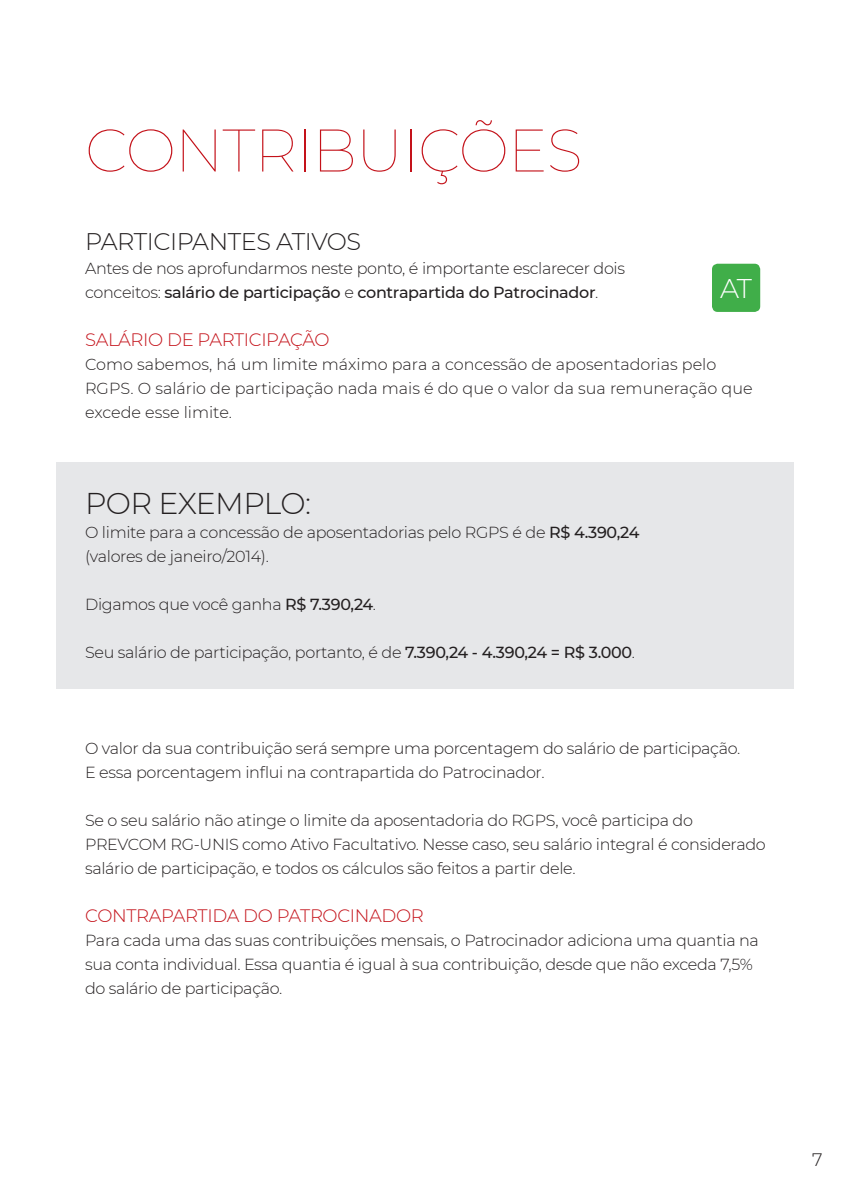
<style>
.page{position:relative;width:851px;height:1191px;background:#fff}
.page>*{position:absolute;margin:0;border:0;box-sizing:border-box;transform-origin:0 0}
.t1{font:100 60px "Montserrat";letter-spacing:-.02em;color:#c4121a}
.t2{font:300 30px "Montserrat";letter-spacing:-.025em;color:#231f20}
.t3{font:300 27px "Montserrat";color:#fff}
.t4{font:300 24px "Montserrat";letter-spacing:-.02em;color:#231f20}
.t5{font:300 18px "Montserrat";letter-spacing:-.02em;color:#c4121a}
.t6{font:300 18px "Montserrat";color:#231f20}
.t7{font:300 16px/24px "Montserrat";letter-spacing:-.02em;color:#231f20}
.t8{font:300 16px/24px "Montserrat";color:#231f20}
.s1{font-weight:500}
</style>
<div class="page">
<div style="left:57px;top:462px;width:737px;height:227px;background:#e6e7e9"></div>
<div style="left:711px;top:264px;width:49px;height:48px;background:#40ae49;border-radius:6px"></div>
<p class="t1" style="left:85px;top:110px;width:499px">CONTRIBUIÇÕES</p>
<p class="t4" style="left:85px;top:225px;width:277px">PARTICIPANTES ATIVOS</p>
<p class="t7" style="left:85px;top:256px;width:541px">Antes de nos aprofundarmos neste ponto, é importante esclarecer dois conceitos: <span class="s1">salário de participação</span> e <span class="s1">contrapartida do Patrocinador</span>.</p>
<p class="t5" style="left:85px;top:327px;width:246px">SALÁRIO DE PARTICIPAÇÃO</p>
<p class="t8" style="left:85px;top:352px;width:669px">Como sabemos, há um limite máximo para a concessão de aposentadorias pelo<br>RGPS. O salário de participação nada mais é do que o valor da sua remuneração que excede esse limite.</p>
<p class="t3" style="left:720px;top:270px;width:33px">AT</p>
<p class="t2" style="left:85px;top:483px;width:227px">POR EXEMPLO:</p>
<p class="t7" style="left:85px;top:520px;width:556px">O limite para a concessão de aposentadorias pelo RGPS é de <span class="s1">R$ 4.390,24 </span>(valores de janeiro/2014).</p>
<p class="t7" style="left:85px;top:592px;width:292px">Digamos que você ganha <span class="s1">R$ 7.390,24</span>.</p>
<p class="t7" style="left:85px;top:640px;width:551px">Seu salário de participação, portanto, é de <span class="s1">7.390,24 - 4.390,24 = R$ 3.000</span>.</p>
<p class="t7" style="left:85px;top:736px;width:656px">O valor da sua contribuição será sempre uma porcentagem do salário de participação.<br>E essa porcentagem influi na contrapartida do Patrocinador.</p>
<p class="t7" style="left:85px;top:808px;width:682px">Se o seu salário não atinge o limite da aposentadoria do RGPS, você participa do<br>PREVCOM RG-UNIS como Ativo Facultativo. Nesse caso, seu salário integral é considerado salário de participação, e todos os cálculos são feitos a partir dele.</p>
<p class="t5" style="left:85px;top:903px;width:340px">CONTRAPARTIDA DO PATROCINADOR</p>
<p class="t7" style="left:85px;top:928px;width:675px">Para cada uma das suas contribuições mensais, o Patrocinador adiciona uma quantia na sua conta individual. Essa quantia é igual à sua contribuição, desde que não exceda 7,5% do salário de participação.</p>
<p class="t6" style="left:812px;top:1147px;width:12px">7</p>
</div>
